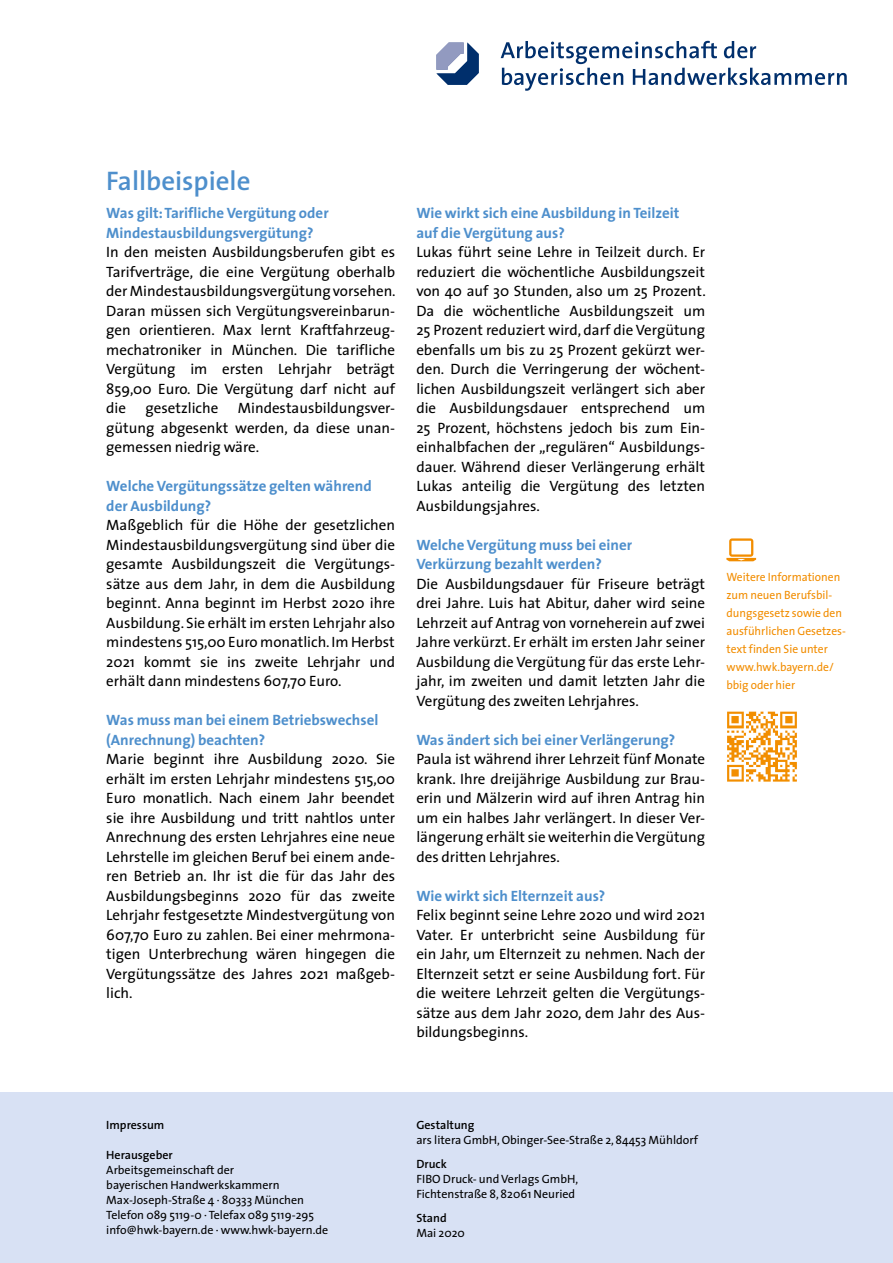
<style>
.page{position:relative;width:893px;height:1263px;background:#fff}
.page>*{position:absolute;margin:0;border:0;box-sizing:border-box;transform-origin:0 0}
.t1{font:600 27px "The Sans";color:#4e8fcc}
.t2{font:15px/19.5px "The Sans";color:#000;text-align:justify}
.t3{font:700 15px/19.5px "The Sans";color:#4e8fcc}
.t4{font:12px/15px "The Sans";color:#000}
.t5{font:12px/18px "The Sans";color:#f28d00;scale:.96 1}
.t6{font:600 12px "The Sans";color:#000}
</style>
<div class="page">
<svg style="left:726px;top:538px;width:30px;height:23px"></svg>
<img style="left:727px;top:711px;width:70px;height:71px">
<svg style="left:501px;top:41px;width:346px;height:50px"></svg>
<svg style="left:436px;top:42px;width:43px;height:43px"></svg>
<div style="left:0;top:1093px;width:893px;height:170px;background:#d8e1f4"></div>
<h1 class="t1" style="left:106px;top:158px;width:146px">Fallbeispiele</h1>
<p class="t3" style="left:106px;top:203px;width:224px">Was gilt: Tarifliche Vergütung oder<br>Mindestausbildungsvergütung?</p>
<p class="t2" style="left:106px;top:242px;width:291px">In den meisten Ausbildungsberufen gibt es Tarifverträge, die eine Vergütung oberhalb der Mindestausbildungsvergütung vorsehen.<br>Daran müssen sich Vergütungsvereinbarun&shy;gen orientieren. Max lernt Kraftfahrzeug&shy;mechatroniker in München. Die tarifliche Vergütung im ersten Lehrjahr beträgt 859,00 Euro. Die Vergütung darf nicht auf die</p>
<p class="t2" style="left:106px;top:398px;width:290px;text-indent:131px">Mindestausbildungsver&shy;gütung abgesenkt werden, da diese unan&shy;gemessen niedrig wäre.</p>
<p class="t3" style="left:106px;top:476px;width:267px">Welche Vergütungssätze gelten während der Ausbildung?</p>
<p class="t2" style="left:106px;top:515px;width:290px">Maßgeblich für die Höhe der gesetzlichen Mindestausbildungsvergütung sind über die gesamte Ausbildungszeit die Vergütungs&shy;sätze aus dem Jahr, in dem die Ausbildung beginnt. Anna beginnt im Herbst 2020 ihre Ausbildung. Sie erhält im ersten Lehrjahr also mindestens 515,00 Euro monatlich. Im Herbst 2021 kommt sie ins zweite Lehrjahr und erhält dann mindestens 607,70 Euro.</p>
<p class="t3" style="left:106px;top:710px;width:274px">Was muss man bei einem Betriebswechsel (Anrechnung) beachten?</p>
<p class="t2" style="left:106px;top:749px;width:290px">Marie beginnt ihre Ausbildung 2020. Sie erhält im ersten Lehrjahr mindestens 515,00<br>Euro monatlich. Nach einem Jahr beendet sie ihre Ausbildung und tritt nahtlos unter Anrechnung des ersten Lehrjahres eine neue Lehrstelle im gleichen Beruf bei einem ande&shy;ren Betrieb an. Ihr ist die für das Jahr des Ausbildungsbeginns 2020 für das zweite Lehrjahr festgesetzte Mindestvergütung von 607,70 Euro zu zahlen. Bei einer mehrmona&shy;tigen Unterbrechung wären hingegen die Vergütungssätze des Jahres 2021 maßgeb&shy;lich.</p>
<p class="t2" style="left:146px;top:398px;width:74px">gesetzliche</p>
<p class="t3" style="left:416px;top:203px;width:265px">Wie wirkt sich eine Ausbildung in Teilzeit auf die Vergütung aus?</p>
<p class="t2" style="left:416px;top:242px;width:291px">Lukas führt seine Lehre in Teilzeit durch. Er reduziert die wöchentliche Ausbildungszeit von 40 auf 30 Stunden, also um 25 Prozent.<br>Da die wöchentliche Ausbildungszeit um 25 Prozent reduziert wird, darf die Vergütung ebenfalls um bis zu 25 Prozent gekürzt wer&shy;den. Durch die Verringerung der wöchent&shy;lichen Ausbildungszeit verlängert sich aber die Ausbildungsdauer entsprechend um 25 Prozent, höchstens jedoch bis zum Ein&shy;einhalbfachen der „regulären“ Ausbildungs&shy;dauer. Während dieser Verlängerung erhält Lukas anteilig die Vergütung des letzten Ausbildungsjahres.</p>
<p class="t3" style="left:416px;top:534px;width:217px">Welche Vergütung muss bei einer<br>Verkürzung bezahlt werden?</p>
<p class="t2" style="left:416px;top:573px;width:290px">Die Ausbildungsdauer für Friseure beträgt drei Jahre. Luis hat Abitur, daher wird seine Lehrzeit auf Antrag von vorneherein auf zwei Jahre verkürzt. Er erhält im ersten Jahr seiner Ausbildung die Vergütung für das erste Lehr&shy;jahr, im zweiten und damit letzten Jahr die Vergütung des zweiten Lehrjahres.</p>
<p class="t3" style="left:416px;top:729px;width:260px">Was ändert sich bei einer Verlängerung?</p>
<p class="t2" style="left:416px;top:749px;width:290px">Paula ist während ihrer Lehrzeit fünf Monate krank. Ihre dreijährige Ausbildung zur Brau&shy;erin und Mälzerin wird auf ihren Antrag hin um ein halbes Jahr verlängert. In dieser Ver&shy;längerung erhält sie weiterhin die Vergütung des dritten Lehrjahres.</p>
<p class="t3" style="left:416px;top:885px;width:191px">Wie wirkt sich Elternzeit aus?</p>
<p class="t2" style="left:416px;top:905px;width:290px">Felix beginnt seine Lehre 2020 und wird 2021<br>Vater. Er unterbricht seine Ausbildung für ein Jahr, um Elternzeit zu nehmen. Nach der Elternzeit setzt er seine Ausbildung fort. Für die weitere Lehrzeit gelten die Vergütungs&shy;sätze aus dem Jahr 2020, dem Jahr des Aus&shy;bildungsbeginns.</p>
<p class="t5" style="left:726px;top:567px;width:126px">Weitere Informationen zum neuen Berufsbil&shy;dungsgesetz sowie den ausführlichen Gesetzes&shy;text finden Sie unter www.hwk.bayern.de/ bbig oder hier</p>
<p class="t6" style="left:106px;top:1115px;width:60px">Impressum</p>
<p class="t6" style="left:106px;top:1145px;width:68px">Herausgeber</p>
<p class="t4" style="left:106px;top:1162px;width:223px">Arbeitsgemeinschaft der<br>bayerischen Handwerkskammern Max-Joseph-Straße 4 · 80333 München Telefon 089 5119-0 · Telefax 089 5119-295 info@hwk-bayern.de · www.hwk-bayern.de</p>
<p class="t6" style="left:416px;top:1115px;width:60px">Gestaltung</p>
<p class="t4" style="left:416px;top:1132px;width:283px">ars litera GmbH, Obinger-See-Straße 2, 84453 Mühldorf</p>
<p class="t6" style="left:416px;top:1154px;width:32px">Druck</p>
<p class="t4" style="left:416px;top:1171px;width:163px">FIBO Druck- und Verlags GmbH,<br>Fichtenstraße 8, 82061 Neuried</p>
<p class="t6" style="left:416px;top:1208px;width:32px">Stand</p>
<p class="t4" style="left:416px;top:1225px;width:50px">Mai 2020</p>
</div>
